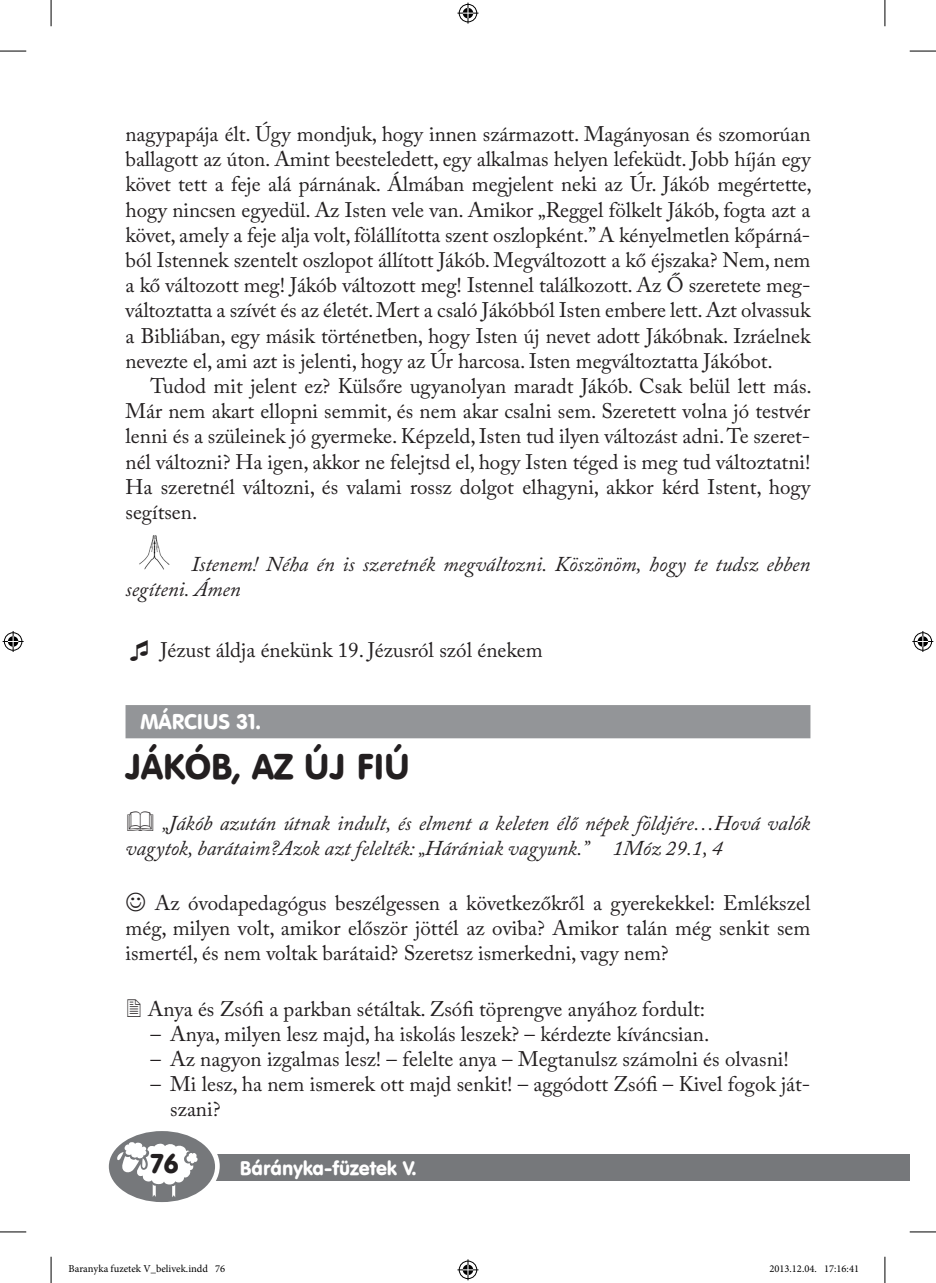
<style>
.page{position:relative;width:936px;height:1283px;background:#fff}
.page>*{position:absolute;margin:0;border:0;box-sizing:border-box;transform-origin:0 0}
.t1{font:35px "Hu Vagou Hu";color:#231f20}
.t2{font:26.6px "Hu Vagou Hu";color:#231f20}
.t3{font:21px/25.2px "Adobe Caslon Pro";color:#231f20;text-align:justify}
.t4{font:italic 21px/25.2px "Adobe Caslon Pro";color:#231f20}
.t5{font:21px "Hu Vagou Hu";color:#fff}
.t6{font:19.25px "Hu Vagou Hu";color:#fff}
.t7{font:10.5px "Minion Pro";color:#000}
</style>
<div class="page">
<div style="left:125px;top:1154px;width:784px;height:27px;background:#76787b"></div>
<div style="left:104px;top:1125px;width:116px;height:82px;background:#fff;border-radius:50%"></div>
<svg style="left:109px;top:1131px;width:106px;height:71px"></svg>
<div style="left:125px;top:705px;width:685px;height:33px;background:#939598"></div>
<img style="left:139px;top:535px;width:31px;height:35px">
<svg style="left:0;top:51px;width:26px;height:1px"></svg>
<svg style="left:909px;top:51px;width:26px;height:1px"></svg>
<svg style="left:0;top:1231px;width:26px;height:1px"></svg>
<svg style="left:909px;top:1231px;width:26px;height:1px"></svg>
<svg style="left:51px;top:0;width:1px;height:26px"></svg>
<svg style="left:51px;top:1256px;width:1px;height:27px"></svg>
<svg style="left:884px;top:0;width:1px;height:26px"></svg>
<svg style="left:884px;top:1256px;width:1px;height:27px"></svg>
<svg style="left:457px;top:3px;width:21px;height:21px"></svg>
<svg style="left:457px;top:1259px;width:21px;height:21px"></svg>
<svg style="left:3px;top:631px;width:21px;height:21px"></svg>
<svg style="left:912px;top:631px;width:21px;height:21px"></svg>
<p class="t3" style="left:125px;top:121px;width:688px">nagypapája élt. Úgy mondjuk, hogy innen származott. Magányosan és szomorúan ballagott az úton. Amint beesteledett, egy alkalmas helyen lefeküdt. Jobb híján egy követ tett a feje alá párnának. Álmában megjelent neki az Úr. Jákób megértette, hogy nincsen egyedül. Az Isten vele van. Amikor „Reggel fölkelt Jákób, fogta azt a követ, amely a feje alja volt, fölállította szent oszlopként.” A kényelmetlen kőpárná&shy;ból Istennek szentelt oszlopot állított Jákób. Megváltozott a kő éjszaka? Nem, nem a kő változott meg! Jákób változott meg! Istennel találkozott. Az Ő szeretete meg&shy;változtatta a szívét és az életét. Mert a csaló Jákóbból Isten embere lett. Azt olvassuk a Bibliában, egy másik történetben, hogy Isten új nevet adott Jákóbnak. Izráelnek nevezte el, ami azt is jelenti, hogy az Úr harcosa. Isten megváltoztatta Jákóbot.</p>
<p class="t3" style="left:125px;top:373px;width:687px;text-indent:25px">Tudod mit jelent ez? Külsőre ugyanolyan maradt Jákób. Csak belül lett más.<br>Már nem akart ellopni semmit, és nem akar csalni sem. Szeretett volna jó testvér lenni és a szüleinek jó gyermeke. Képzeld, Isten tud ilyen változást adni. Te szeret&shy;nél változni? Ha igen, akkor ne felejtsd el, hogy Isten téged is meg tud változtatni!<br>Ha szeretnél változni, és valami rossz dolgot elhagyni, akkor kérd Istent, hogy segítsen.</p>
<p class="t4" style="left:125px;top:551px;width:686px;text-indent:66px">Istenem! Néha én is szeretnék megváltozni. Köszönöm, hogy te tudsz ebben segíteni. Ámen</p>
<p class="t3" style="left:161px;top:637px;width:383px">Jézust áldja énekünk 19. Jézusról szól énekem</p>
<p class="t5" style="left:140px;top:708px;width:122px">Március 31.</p>
<h1 class="t1" style="left:125px;top:744px;width:40px">Jákób</h1>
<h1 class="t1" style="left:233px;top:744px;width:158px">, az új fiú</h1>
<p class="t4" style="left:125px;top:810px;width:686px;text-indent:36px">„Jákób azután útnak indult, és elment a keleten élő népek földjére…Hová valók vagytok, barátaim?Azok azt felelték: „Hárániak vagyunk.” 1Móz 29.1, 4</p>
<p class="t3" style="left:125px;top:889px;width:686px;text-indent:29px">Az óvodapedagógus beszélgessen a következőkről a gyerekekkel: Emlékszel még, milyen volt, amikor először jöttél az oviba? Amikor talán még senkit sem ismertél, és nem voltak barátaid? Szeretsz ismerkedni, vagy nem?</p>
<p class="t3" style="left:148px;top:996px;width:559px">Anya és Zsófi a parkban sétáltak. Zsófi töprengve anyához fordult:</p>
<p class="t3" style="left:150px;top:1021px;width:560px">– Anya, milyen lesz majd, ha iskolás leszek? – kérdezte kíváncsian.</p>
<p class="t3" style="left:150px;top:1046px;width:640px">– Az nagyon izgalmas lesz! – felelte anya – Megtanulsz számolni és olvasni!</p>
<p class="t3" style="left:170px;top:1071px;width:641px;text-indent:-20px">– Mi lesz, ha nem ismerek ott majd senkit! – aggódott Zsófi – Kivel fogok ját&shy;szani?</p>
<p class="t2" style="left:151px;top:1147px;width:29px">76</p>
<p class="t6" style="left:240px;top:1155px;width:178px">Bárányka-füzetek V.</p>
<p class="t7" style="left:69px;top:1262px;width:158px">Baranyka fuzetek V_belivek.indd 76</p>
<p class="t7" style="left:769px;top:1262px;width:91px">2013.12.04. 17:16:41</p>
</div>
